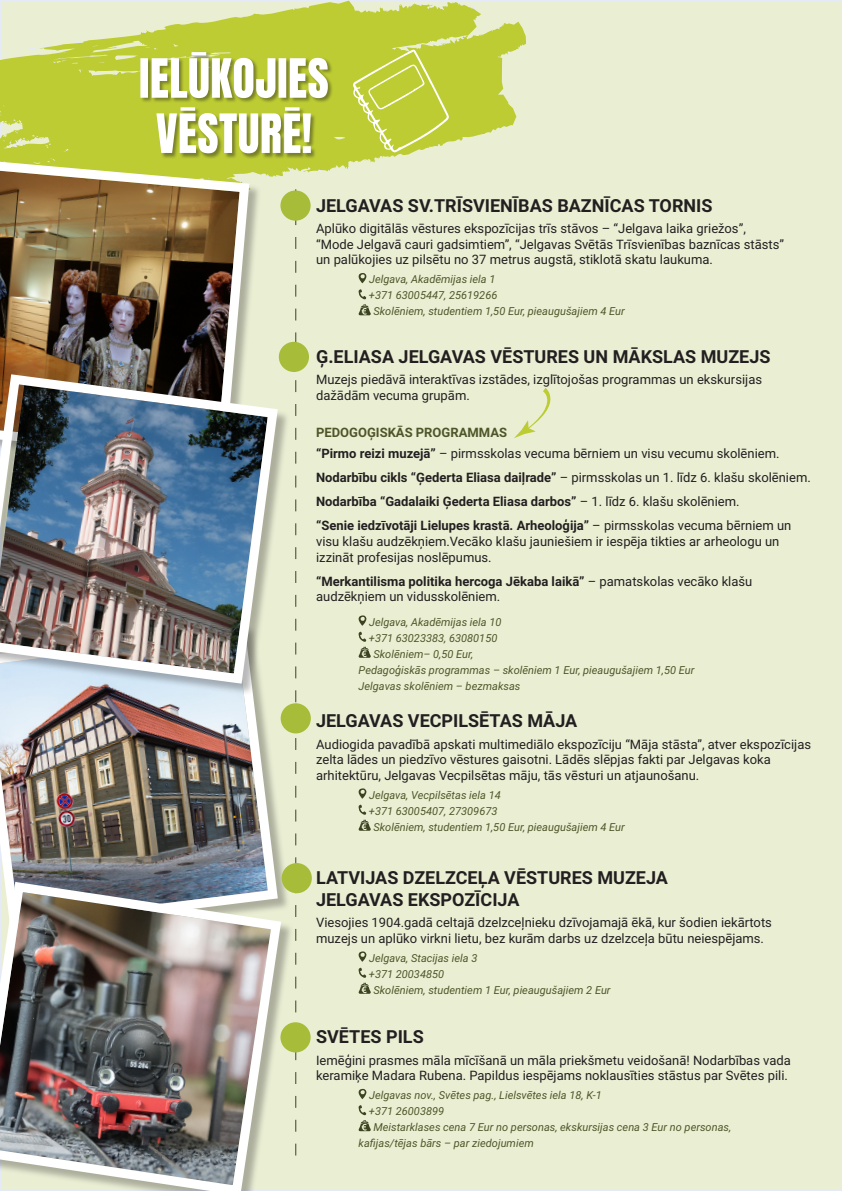
<style>
.page{position:relative;width:842px;height:1191px;background:#fff}
.page>*{position:absolute;margin:0;border:0;box-sizing:border-box;transform-origin:0 0}
.Nosaukumi{font:700 18px/21.6px "Roboto";color:#231f20}
.pamateksts{font:13px/15.6px "Roboto";color:#231f20}
.pamateksts-2{font:700 13px "Roboto";color:#231f20}
.pamateksts-3{font:700 13px "Roboto";color:#4f5528}
.adrese{font:italic 11px/16px "Roboto";color:#4f5528}
.pamateksts-4{font:italic 11px "Roboto";color:#4f5528}
.s1{font-weight:700}
.s2{font-weight:400}
</style>
<div class="page">
<div style="left:0;top:0;width:842px;height:1191px;background:#eaefd4;border:1px solid #e4ebf6"></div>
<svg style="left:0;top:1px;width:526px;height:171px;fill:#bccc32"></svg>
<svg style="left:347px;top:166px;width:3px;height:6px"></svg>
<svg style="left:503px;top:126px;width:23px;height:8px"></svg>
<svg style="left:318px;top:169px;width:4px;height:3px"></svg>
<svg style="left:358px;top:273px;width:9px;height:10px"></svg>
<svg style="left:358px;top:289px;width:13px;height:26px"></svg>
<svg style="left:358px;top:615px;width:13px;height:43px"></svg>
<svg style="left:358px;top:788px;width:9px;height:10px"></svg>
<svg style="left:358px;top:804px;width:13px;height:27px"></svg>
<svg style="left:358px;top:951px;width:9px;height:10px"></svg>
<svg style="left:358px;top:967px;width:13px;height:26px"></svg>
<svg style="left:358px;top:1088px;width:9px;height:11px"></svg>
<svg style="left:358px;top:1105px;width:13px;height:26px"></svg>
<div style="left:140px;top:52px;width:194px;height:107px;background:#231f20;opacity:.44"></div>
<svg style="left:140px;top:42px;width:188px;height:56px;background:#d2da90"></svg>
<img style="left:0;top:155px;width:156px;height:214px">
<img style="left:0;top:696px;width:156px;height:180px">
<img style="left:0;top:876px;width:286px;height:315px">
<img style="left:0;top:369px;width:156px;height:319px">
<img style="left:156px;top:106px;width:155px;height:1049px">
<div style="left:280px;top:190px;width:31px;height:31px;background:#a7bc39;border-radius:50%"></div>
<div style="left:279px;top:342px;width:30px;height:30px;background:#a7bc39;border-radius:50%"></div>
<div style="left:281px;top:703px;width:30px;height:30px;background:#a7bc39;border-radius:50%"></div>
<div style="left:282px;top:863px;width:30px;height:30px;background:#a7bc39;border-radius:50%"></div>
<div style="left:280px;top:1022px;width:31px;height:30px;background:#a7bc39;border-radius:50%"></div>
<svg style="left:514px;top:388px;width:37px;height:50px"></svg>
<svg style="left:352px;top:0;width:127px;height:158px;background:#c4d250"></svg>
<p class="Nosaukumi" style="left:316px;top:194px;width:398px">JELGAVAS SV.TRĪSVIENĪBAS BAZNĪCAS TORNIS</p>
<p class="pamateksts" style="left:316px;top:220px;width:470px">Aplūko digitālās vēstures ekspozīcijas trīs stāvos – “Jelgava laika griežos”, “Mode Jelgavā cauri gadsimtiem”, “Jelgavas Svētās Trīsvienības baznīcas stāsts” un palūkojies uz pilsētu no 37 metrus augstā, stiklotā skatu laukuma.</p>
<p class="adrese" style="left:369px;top:271px;width:128px">Jelgava, Akadēmijas iela 1</p>
<p class="adrese" style="left:369px;top:287px;width:130px">+371 63005447, 25619266</p>
<p class="adrese" style="left:373px;top:303px;width:253px">Skolēniem, studentiem 1,50 Eur, pieaugušajiem 4 Eur</p>
<p class="Nosaukumi" style="left:316px;top:345px;width:456px">Ģ.ELIASA JELGAVAS VĒSTURES UN MĀKSLAS MUZEJS</p>
<p class="pamateksts" style="left:316px;top:371px;width:447px">Muzejs piedāvā interaktīvas izstādes, izglītojošas programmas un ekskursijas dažādām vecuma grupām.</p>
<p class="pamateksts-3" style="left:316px;top:423px;width:193px">PEDOGOĢISKĀS PROGRAMMAS</p>
<p class="pamateksts" style="left:316px;top:445px;width:465px"><span class="s1">“Pirmo reizi muzejā”</span> – pirmsskolas vecuma bērniem un visu vecumu skolēniem.</p>
<p class="pamateksts-2" style="left:316px;top:468px;width:496px">Nodarbību cikls “Ģederta Eliasa daiļrade” <span class="s2">– pirmsskolas un 1. līdz 6. klašu skolēniem.</span></p>
<p class="pamateksts-2" style="left:316px;top:492px;width:425px">Nodarbība “Gadalaiki Ģederta Eliasa darbos” <span class="s2">– 1. līdz 6. klašu skolēniem.</span></p>
<p class="pamateksts" style="left:316px;top:517px;width:477px"><span class="s1">“Senie iedzīvotāji Lielupes krastā. Arheoloģija”</span> – pirmsskolas vecuma bērniem un visu klašu audzēkņiem.Vecāko klašu jauniešiem ir iespēja tikties ar arheologu un izzināt profesijas noslēpumus.</p>
<p class="pamateksts" style="left:316px;top:573px;width:438px"><span class="s1">“Merkantilisma politika hercoga Jēkaba laikā”</span> – pamatskolas vecāko klašu audzēkņiem un vidusskolēniem.</p>
<p class="pamateksts-4" style="left:369px;top:614px;width:134px">Jelgava, Akadēmijas iela 10</p>
<p class="adrese" style="left:369px;top:629px;width:130px">+371 63023383, 63080150</p>
<p class="adrese" style="left:373px;top:645px;width:101px">Skolēniem– 0,50 Eur,</p>
<p class="adrese" style="left:359px;top:661px;width:337px">Pedagoģiskās programmas – skolēniem 1 Eur, pieaugušajiem 1,50 Eur</p>
<p class="adrese" style="left:359px;top:677px;width:163px">Jelgavas skolēniem – bezmaksas</p>
<p class="Nosaukumi" style="left:316px;top:709px;width:263px">JELGAVAS VECPILSĒTAS MĀJA</p>
<p class="pamateksts" style="left:316px;top:736px;width:496px">Audiogida pavadībā apskati multimediālo ekspozīciju “Māja stāsta”, atver ekspozīcijas zelta lādes un piedzīvo vēstures gaisotni. Lādēs slēpjas fakti par Jelgavas koka arhitektūru, Jelgavas Vecpilsētas māju, tās vēsturi un atjaunošanu.</p>
<p class="adrese" style="left:369px;top:786px;width:133px">Jelgava, Vecpilsētas iela 14</p>
<p class="adrese" style="left:369px;top:802px;width:130px">+371 63005407, 27309673</p>
<p class="adrese" style="left:373px;top:818px;width:253px">Skolēniem, studentiem 1,50 Eur, pieaugušajiem 4 Eur</p>
<p class="Nosaukumi" style="left:316px;top:866px;width:353px">LATVIJAS DZELZCEĻA VĒSTURES MUZEJA<br>JELGAVAS EKSPOZĪCIJA</p>
<p class="pamateksts" style="left:316px;top:914px;width:457px">Viesojies 1904.gadā celtajā dzelzceļnieku dzīvojamajā ēkā, kur šodien iekārtots muzejs un aplūko virkni lietu, bez kurām darbs uz dzelzceļa būtu neiespējams.</p>
<p class="adrese" style="left:369px;top:949px;width:110px">Jelgava, Stacijas iela 3</p>
<p class="adrese" style="left:369px;top:965px;width:77px">+371 20034850</p>
<p class="adrese" style="left:373px;top:981px;width:239px">Skolēniem, studentiem 1 Eur, pieaugušajiem 2 Eur</p>
<p class="Nosaukumi" style="left:316px;top:1025px;width:109px">SVĒTES PILS</p>
<p class="pamateksts" style="left:316px;top:1051px;width:476px">Iemēģini prasmes māla mīcīšanā un māla priekšmetu veidošanā! Nodarbības vada keramiķe Madara Rubena. Papildus iespējams noklausīties stāstus par Svētes pili.</p>
<p class="adrese" style="left:369px;top:1086px;width:234px">Jelgavas nov., Svētes pag., Lielsvētes iela 18, K-1</p>
<p class="adrese" style="left:369px;top:1102px;width:77px">+371 26003899</p>
<p class="adrese" style="left:359px;top:1118px;width:374px;text-indent:15px">Meistarklases cena 7 Eur no personas, ekskursijas cena 3 Eur no personas, kafijas/tējas bārs – par ziedojumiem</p>
</div>
